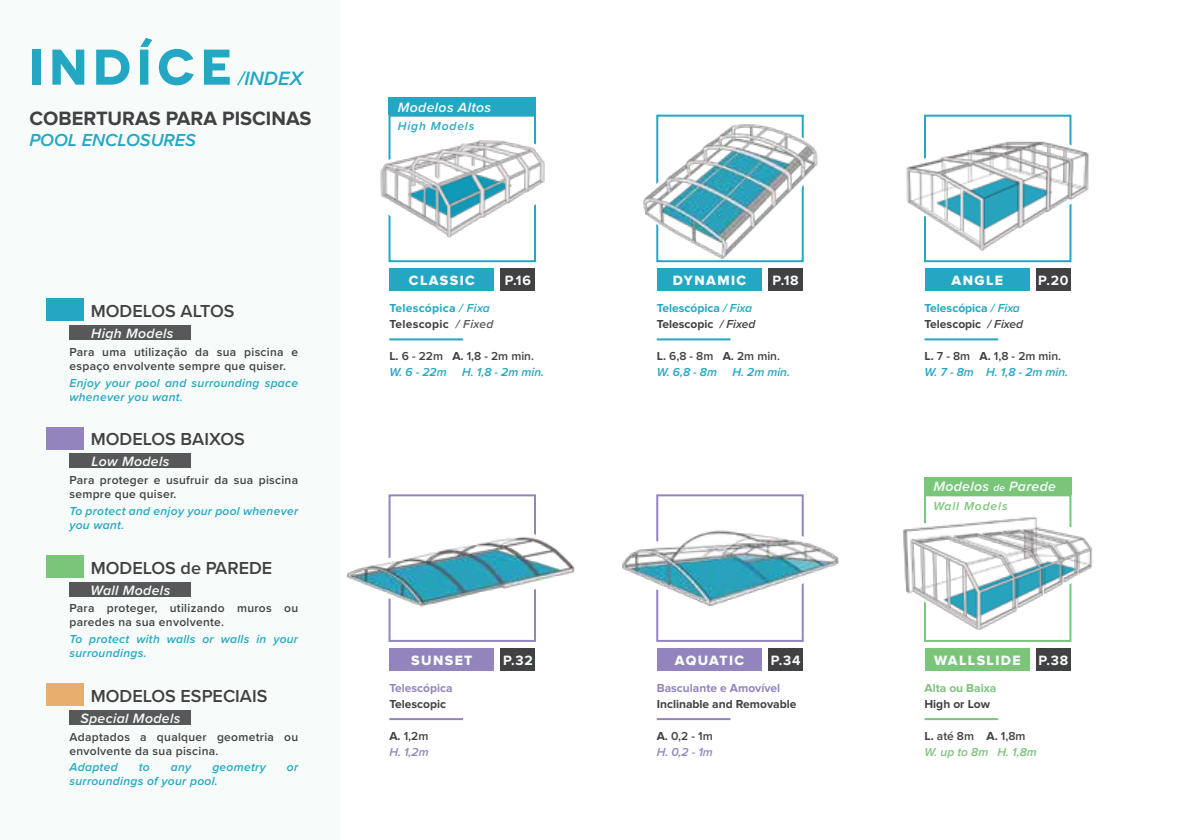
<style>
.page{position:relative;width:1191px;height:840px;background:#fff}
.page>*{position:absolute;margin:0;border:0;box-sizing:border-box;transform-origin:0 0}
.t1{font:700 50px "Novecentosanswide";letter-spacing:.125em;color:#23a7c3}
.t2{font:700 20px "Proxima Nova";color:#414042}
.t3{font:italic 600 20px "Proxima Nova";color:#23a7c3}
.t4{font:600 18px "Proxima Nova";color:#414042}
.t5{font:italic 600 18px "Proxima Nova";color:#23a7c3}
.t6{font:italic 600 14px "Proxima Nova";letter-spacing:.025em;color:#f7fcfb}
.t7{font:14px "Proxima Nova Extrabld";letter-spacing:.1em;color:#f7fcfb}
.t8{font:700 14px "Proxima Nova";letter-spacing:.05em;color:#f7fcfb}
.t9{font:600 12px/14px "Proxima Nova";letter-spacing:.025em;color:#414042}
.t10{font:italic 600 12px/14px "Proxima Nova";letter-spacing:.025em;color:#23a7c3}
.t11{font:700 12px/16px "Proxima Nova";color:#23a7c3}
.t12{font:700 12px "Proxima Nova";color:#414042}
.t13{font:italic 600 12px/16px "Proxima Nova";letter-spacing:.075em;color:#7bc57a}
.t14{font:700 12px/16px "Proxima Nova";letter-spacing:.025em;color:#23a7c3}
.t15{font:700 12px "Proxima Nova";color:#9484be}
.t16{font:italic 600 12px/16px "Proxima Nova";color:#9484be}
.t17{font:700 12px "Proxima Nova";color:#7bc57a}
.t18{font:italic 600 12px "Proxima Nova";letter-spacing:.075em;color:#23a7c3}
.s1{font-weight:600;font-style:italic}
.s2{color:#414042}
.s3{font-weight:600;font-style:italic;color:#58585a}
.s4{font-weight:700}
.s5{font-style:italic;color:#23a7c3}
.s6{font-weight:700;font-style:normal;color:#414042}
.s7{font-style:normal;color:#414042}
.s8{font-weight:600;font-style:italic;color:#414042}
.s9{font-size:10px}
</style>
<div class="page">
<div style="left:0;top:0;width:340px;height:839px;background:#f7fcfb"></div>
<div style="left:46px;top:298px;width:38px;height:23px;background:#23a7c3"></div>
<div style="left:46px;top:426px;width:38px;height:23px;background:#9484be"></div>
<div style="left:46px;top:554px;width:38px;height:23px;background:#7bc57a"></div>
<div style="left:46px;top:683px;width:38px;height:22px;background:#e8ae6c"></div>
<div style="left:69px;top:325px;width:122px;height:14px;background:#58585a"></div>
<div style="left:69px;top:453px;width:122px;height:14px;background:#58585a"></div>
<div style="left:69px;top:581px;width:122px;height:15px;background:#58585a"></div>
<div style="left:69px;top:709px;width:122px;height:15px;background:#58585a"></div>
<hr style="left:924px;top:338px;width:74px;height:2px;background:#23a7c3">
<div style="left:925px;top:269px;width:104px;height:22px;background:#23a7c3"></div>
<div style="left:1036px;top:269px;width:34px;height:22px;background:#414042"></div>
<img style="left:906px;top:116px;width:183px;height:145px">
<hr style="left:657px;top:338px;width:73px;height:2px;background:#23a7c3">
<div style="left:657px;top:269px;width:105px;height:22px;background:#23a7c3"></div>
<div style="left:768px;top:269px;width:34px;height:22px;background:#414042"></div>
<img style="left:643px;top:116px;width:175px;height:145px">
<hr style="left:389px;top:338px;width:74px;height:2px;background:#23a7c3">
<div style="left:389px;top:269px;width:105px;height:22px;background:#23a7c3"></div>
<div style="left:501px;top:269px;width:34px;height:22px;background:#414042"></div>
<img style="left:380px;top:116px;width:165px;height:145px">
<hr style="left:924px;top:717px;width:74px;height:2px;background:#7bc57a">
<div style="left:925px;top:648px;width:104px;height:22px;background:#7bc57a"></div>
<div style="left:1036px;top:648px;width:34px;height:22px;background:#414042"></div>
<img style="left:903px;top:495px;width:189px;height:145px">
<hr style="left:657px;top:717px;width:73px;height:2px;background:#9484be">
<div style="left:657px;top:648px;width:105px;height:22px;background:#9484be"></div>
<div style="left:768px;top:648px;width:34px;height:22px;background:#414042"></div>
<img style="left:622px;top:495px;width:216px;height:145px">
<hr style="left:389px;top:717px;width:74px;height:2px;background:#9484be">
<div style="left:389px;top:648px;width:105px;height:22px;background:#9484be"></div>
<div style="left:501px;top:648px;width:34px;height:22px;background:#414042"></div>
<img style="left:347px;top:495px;width:228px;height:145px">
<div style="left:388px;top:98px;width:148px;height:17px;background:#23a7c3"></div>
<div style="left:924px;top:477px;width:147px;height:17px;background:#7bc57a"></div>
<h1 class="t1" style="left:29px;top:36px;width:204px">INDÍCE</h1>
<h2 class="t3" style="left:238px;top:63px;width:66px">/INDEX</h2>
<h2 class="t2" style="left:29px;top:107px;width:284px">COBERTURAS PARA PISCINAS</h2>
<h3 class="t5" style="left:29px;top:127px;width:168px">POOL ENCLOSURES</h3>
<h3 class="t4" style="left:91px;top:297px;width:145px">MODELOS ALTOS</h3>
<p class="t6" style="left:91px;top:323px;width:84px">High Models</p>
<p class="t9" style="left:69px;top:344px;width:230px">Para uma utilização da sua piscina e espaço envolvente sempre que quiser.</p>
<p class="t10" style="left:69px;top:375px;width:230px">Enjoy your pool and surrounding space whenever you want.</p>
<h3 class="t4" style="left:91px;top:425px;width:156px">MODELOS BAIXOS</h3>
<p class="t6" style="left:91px;top:451px;width:79px">Low Models</p>
<p class="t9" style="left:69px;top:472px;width:230px">Para proteger e usufruir da sua piscina sempre que quiser.</p>
<p class="t10" style="left:69px;top:503px;width:230px">To protect and enjoy your pool whenever you want.</p>
<h3 class="t4" style="left:91px;top:553px;width:183px">MODELOS de PAREDE</h3>
<p class="t6" style="left:91px;top:579px;width:81px">Wall Models</p>
<p class="t9" style="left:69px;top:600px;width:230px">Para proteger, utilizando muros ou paredes na sua envolvente.</p>
<p class="t10" style="left:69px;top:631px;width:230px">To protect with walls or walls in your surroundings.</p>
<h3 class="t4" style="left:91px;top:682px;width:178px">MODELOS ESPECIAIS</h3>
<p class="t6" style="left:80px;top:707px;width:101px">Special Models</p>
<p class="t9" style="left:69px;top:728px;width:230px">Adaptados a qualquer geometria ou envolvente da sua piscina.</p>
<p class="t10" style="left:69px;top:759px;width:50px">Adapted</p>
<p class="t10" style="left:139px;top:759px;width:13px">to</p>
<p class="t10" style="left:171px;top:759px;width:22px">any</p>
<p class="t10" style="left:212px;top:759px;width:55px">geometry</p>
<p class="t10" style="left:287px;top:759px;width:13px">or</p>
<p class="t10" style="left:69px;top:773px;width:150px">surroundings of your pool.</p>
<p class="t6" style="left:398px;top:96px;width:95px">Modelos Altos</p>
<p class="t18" style="left:398px;top:117px;width:78px">High Models</p>
<p class="t7" style="left:409px;top:272px;width:67px">CLASSIC</p>
<p class="t8" style="left:505px;top:272px;width:28px">P.16</p>
<p class="t14" style="left:389px;top:300px;width:105px">Telescópica <span class="s1">/ Fixa<br></span><span class="s2">Telescopic</span> <span class="s3">/ Fixed</span></p>
<p class="t9" style="left:389px;top:348px;width:146px;line-height:16px"><span class="s4">L.</span> 6 - 22m <span class="s4">A.</span> 1,8 - 2m min.<br><span class="s5">W. 6 - 22m</span></p>
<p class="t10" style="left:462px;top:365px;width:83px">H. 1,8 - 2m min.</p>
<p class="t7" style="left:411px;top:652px;width:63px">SUNSET</p>
<p class="t8" style="left:503px;top:652px;width:31px">P.32</p>
<p class="t15" style="left:389px;top:680px;width:65px">Telescópica</p>
<p class="t12" style="left:389px;top:696px;width:58px">Telescopic</p>
<p class="t16" style="left:389px;top:727px;width:41px"><span class="s6">A.</span> <span class="s7">1,2m<br></span>H. 1,2m</p>
<p class="t7" style="left:673px;top:272px;width:75px">DYNAMIC</p>
<p class="t8" style="left:772px;top:272px;width:28px">P.18</p>
<p class="t11" style="left:657px;top:300px;width:100px">Telescópica <span class="s1">/ Fixa<br></span><span class="s2">Telescopic</span> <span class="s8">/ Fixed</span></p>
<p class="t9" style="left:657px;top:348px;width:125px;line-height:16px"><span class="s4">L.</span> 6,8 - 8m <span class="s4">A.</span> 2m min.<br><span class="s5">W. 6,8 - 8m</span></p>
<p class="t10" style="left:732px;top:365px;width:59px">H. 2m min.</p>
<p class="t7" style="left:675px;top:652px;width:71px">AQUATIC</p>
<p class="t8" style="left:770px;top:652px;width:31px">P.34</p>
<p class="t15" style="left:657px;top:680px;width:125px">Basculante e Amovível</p>
<p class="t12" style="left:657px;top:696px;width:141px">Inclinable and Removable</p>
<p class="t16" style="left:657px;top:727px;width:58px"><span class="s6">A.</span> <span class="s7">0,2 - 1m<br></span>H. 0,2 - 1m</p>
<p class="t7" style="left:951px;top:272px;width:53px">ANGLE</p>
<p class="t8" style="left:1038px;top:272px;width:32px">P.20</p>
<p class="t11" style="left:924px;top:300px;width:100px">Telescópica <span class="s1">/ Fixa<br></span><span class="s2">Telescopic</span> <span class="s8">/ Fixed</span></p>
<p class="t10" style="left:924px;top:348px;width:145px;line-height:16px"><span class="s6">L.</span> <span class="s7">7 - 8m</span> <span class="s6">A.</span> <span class="s7">1,8 - 2m min.<br></span>W. 7 - 8m H. 1,8 - 2m min.</p>
<p class="t6" style="left:933px;top:476px;width:124px">Modelos <span class="s9">de</span> Parede</p>
<p class="t13" style="left:933px;top:497px;width:76px">Wall Models</p>
<p class="t7" style="left:934px;top:652px;width:88px">WALLSLIDE</p>
<p class="t8" style="left:1038px;top:652px;width:31px">P.38</p>
<p class="t17" style="left:924px;top:680px;width:73px">Alta ou Baixa</p>
<p class="t12" style="left:924px;top:696px;width:67px">High or Low</p>
<p class="t13" style="left:924px;top:727px;width:114px"><span class="s6">L.</span> <span class="s7">até 8m</span> <span class="s6">A.</span> <span class="s7">1,8m<br></span>W. up to 8m H. 1,8m</p>
</div>
